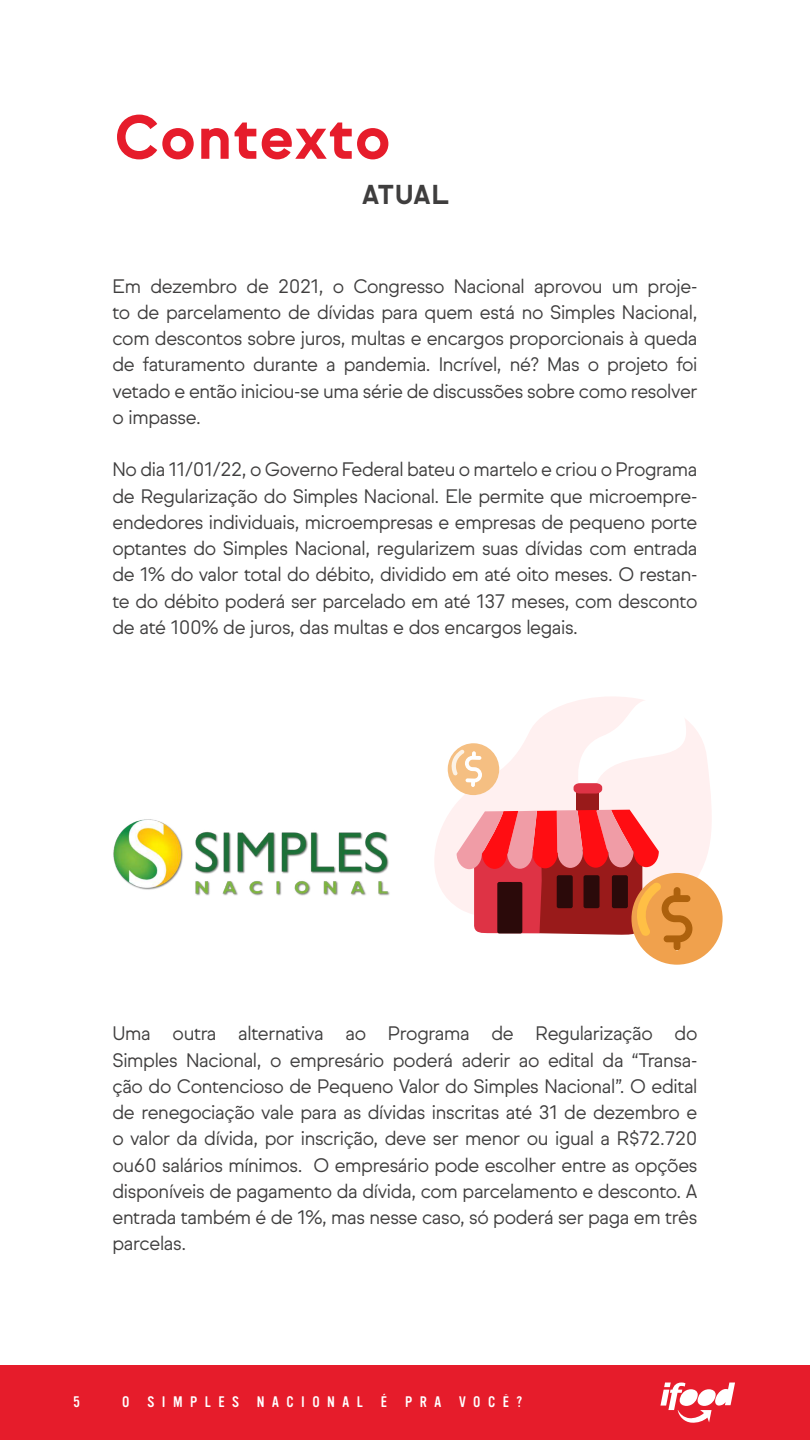
<style>
.page{position:relative;width:810px;height:1440px;background:#fff}
.page>*{position:absolute;margin:0;border:0;box-sizing:border-box;transform-origin:0 0}
.t1{font:700 59.62px "Sul Sans";letter-spacing:.02em;color:#e61c2b}
.t2{font:700 26.25px "Sul Sans";letter-spacing:.01em;color:#3f3e3e}
.t3{font:300 18.75px/26.2px "Sul Sans";letter-spacing:-.02em;color:#3f3e3e;text-align:justify}
.t4{font:15px "Vinyl OT";letter-spacing:.5em;color:#fff}
</style>
<div class="page">
<div style="left:0;top:1365px;width:810px;height:75px;background:#e61c2b"></div>
<svg style="left:660px;top:1383px;width:75px;height:40px"></svg>
<svg style="left:434px;top:818px;width:13px;height:80px"></svg>
<svg style="left:447px;top:697px;width:276px;height:268px"></svg>
<img style="left:113px;top:819px;width:277px;height:77px">
<h1 class="t1" style="left:114px;top:102px;width:278px">Contexto</h1>
<h2 class="t2" style="left:362px;top:179px;width:89px">ATUAL</h2>
<p class="t3" style="left:112px;top:273px;width:587px">Em dezembro de 2021, o Congresso Nacional aprovou um proje&shy;to de parcelamento de dívidas para quem está no Simples Nacional, com descontos sobre juros, multas e encargos proporcionais à queda de faturamento durante a pandemia. Incrível, né? Mas o projeto foi vetado e então iniciou-se uma série de discussões sobre como resolver o impasse.</p>
<p class="t3" style="left:112px;top:456px;width:587px">No dia 11/01/22, o Governo Federal bateu o martelo e criou o Programa de Regularização do Simples Nacional. Ele permite que microempre&shy;endedores individuais, microempresas e empresas de pequeno porte optantes do Simples Nacional, regularizem suas dívidas com entrada de 1% do valor total do débito, dividido em até oito meses. O restan&shy;te do débito poderá ser parcelado em até 137 meses, com desconto de até 100% de juros, das multas e dos encargos legais.</p>
<p class="t3" style="left:112px;top:1021px;width:587px">Uma outra alternativa ao Programa de Regularização do Simples Nacional, o empresário poderá aderir ao edital da “Transa&shy;ção do Contencioso de Pequeno Valor do Simples Nacional”. O edital de renegociação vale para as dívidas inscritas até 31 de dezembro e o valor da dívida, por inscrição, deve ser menor ou igual a R$72.720 ou60 salários mínimos. O empresário pode escolher entre as opções disponíveis de pagamento da dívida, com parcelamento e desconto. A entrada também é de 1%, mas nesse caso, só poderá ser paga em três parcelas.</p>
<p class="t4" style="left:74px;top:1393px;width:8px">5</p>
<p class="t4" style="left:122px;top:1394px;width:402px">O SIMPLES NACIONAL É PRA VOCÊ?</p>
</div>
